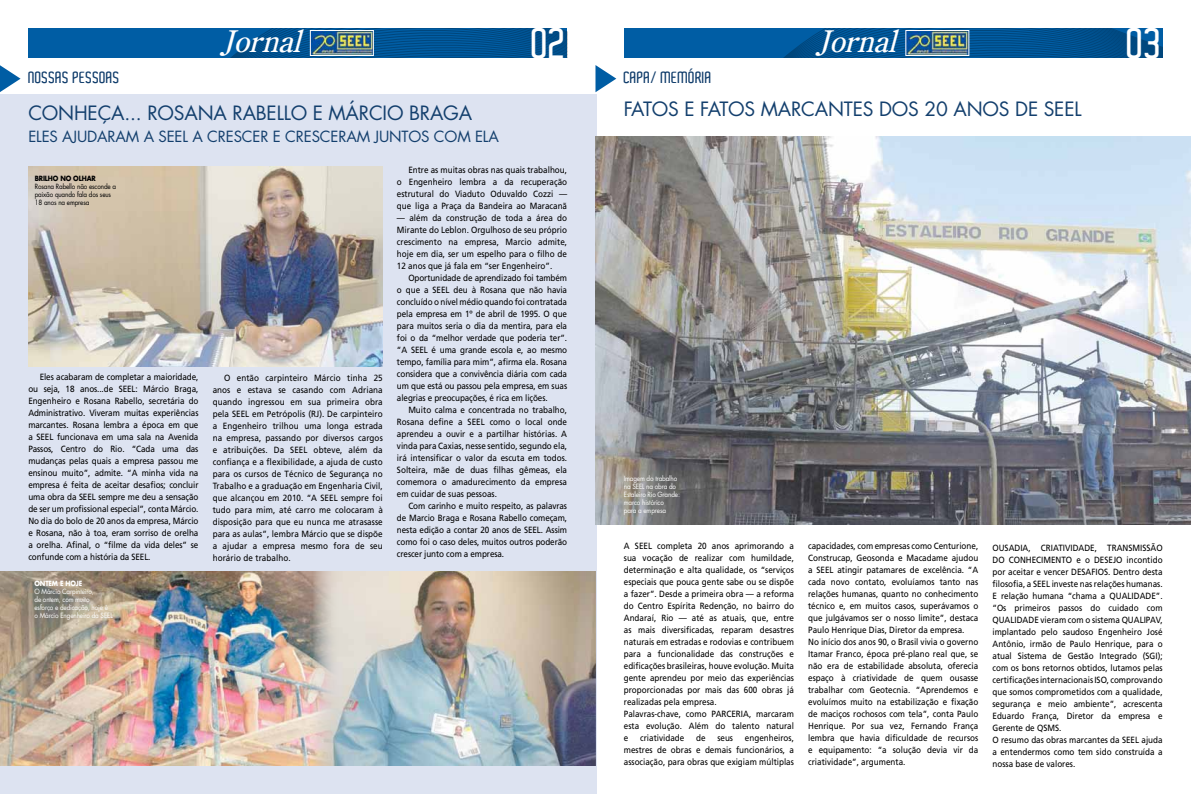
<style>
.page{position:relative;width:1191px;height:794px;background:#fff}
.page>*{position:absolute;margin:0;border:0;box-sizing:border-box;transform-origin:0 0}
.t1{font:600 41.2px "Aldo";color:#fff}
.t2{font:italic 29.6px "Century Old Style";color:#fff}
.t3{font:19.2px "Futura";letter-spacing:-.01em;color:#133f6d}
.t4{font:600 15.7px "Aldo";color:#133f6d}
.t5{font:15px "Futura";letter-spacing:-.01em;color:#133f6d}
.t6{font:9px/12px "Frutiger LT";color:#000;text-align:justify;scale:.9 1}
.t7{font:7px/8px "Futura";letter-spacing:-.02em;color:#fff;scale:.9 1}
.t8{font:7px/8px "Futura";letter-spacing:-.02em;color:#000;scale:.9 1}
.t9{font:700 7px "Futura";color:#000;scale:.9 1}
.t10{font:700 7px "Futura";color:#fff;scale:.9 1}
</style>
<div class="page">
<div style="left:0;top:94px;width:596px;height:700px;background:#dde3f1"></div>
<svg style="left:624px;top:28px;width:538px;height:29px;background:#005597"></svg>
<svg style="left:28px;top:28px;width:539px;height:29px;background:#005799"></svg>
<svg style="left:0;top:65px;width:21px;height:27px"></svg>
<svg style="left:595px;top:65px;width:21px;height:27px"></svg>
<img style="left:28px;top:167px;width:355px;height:199px">
<img style="left:340px;top:571px;width:255px;height:194px">
<img style="left:595px;top:136px;width:596px;height:388px">
<img style="left:312px;top:32px;width:59px;height:22px">
<div style="left:310px;top:30px;width:63px;height:26px;border:1px solid #fff"></div>
<img style="left:907px;top:32px;width:60px;height:22px">
<div style="left:905px;top:30px;width:64px;height:26px;border:1px solid #fff"></div>
<img style="left:0;top:571px;width:340px;height:194px">
<h1 class="t1" style="left:532px;top:20px;width:37px">02</h1>
<h1 class="t1" style="left:1127px;top:20px;width:37px">03</h1>
<h2 class="t2" style="left:222px;top:22px;width:79px">Jornal</h2>
<h2 class="t2" style="left:817px;top:22px;width:79px">Jornal</h2>
<h3 class="t4" style="left:28px;top:69px;width:15px">NOSSAS</h3>
<h3 class="t4" style="left:73px;top:69px;width:8px">PESSOAS</h3>
<h3 class="t4" style="left:624px;top:69px;width:90px">CAPA/ MEMÓRIA</h3>
<h3 class="t3" style="left:28px;top:100px;width:144px">CONH EÇA... Rosa</h3>
<h3 class="t3" style="left:198px;top:100px;width:80px">na Rabello</h3>
<h3 class="t3" style="left:313px;top:100px;width:58px">e Márcio</h3>
<h3 class="t3" style="left:409px;top:100px;width:62px">Braga</h3>
<h3 class="t5" style="left:28px;top:127px;width:16px">Eles</h3>
<h3 class="t5" style="left:62px;top:127px;width:47px">aju daram</h3>
<h3 class="t5" style="left:144px;top:127px;width:74px">a SEEL a crescer</h3>
<h3 class="t5" style="left:273px;top:127px;width:23px">e cresceram</h3>
<h3 class="t5" style="left:374px;top:127px;width:73px">ju ntos com</h3>
<h3 class="t5" style="left:475px;top:127px;width:9px">ela</h3>
<p class="t9" style="left:35px;top:173px;width:64px">BRILHONO OLHAR</p>
<p class="t8" style="left:35px;top:182px;width:92px">Rosana Rabello não esconde a paixão quando fala dos seus<br>18 anos na empresa</p>
<p class="t6" style="left:28px;top:371px;width:190px;text-indent:11px">Eles acabaram de completar a maioridade, ou seja, 18 anos...de SEEL: Márcio Braga, Engenheiro e Rosana Rabello, secretária do Administrativo. Viveram muitas experiências marcantes. Rosana lembra a época em que a SEEL funcionava em uma sala na Avenida Passos, Centro do Rio. “Cada uma das mudanças pelas quais a empresa passou me ensinou muito”, admite. “A minha vida na empresa é feita de aceitar desafios; concluir uma obra da SEEL sempre me deu a sensação de ser um profissional especial”, conta Márcio.<br>No dia do bolo de 20 anos da empresa, Márcio e Rosana, não à toa, eram sorriso de orelha a orelha. Afinal, o “filme da vida deles” se confunde com a história da SEEL.</p>
<p class="t10" style="left:34px;top:578px;width:12px">ONTEM</p>
<p class="t10" style="left:60px;top:578px;width:25px">E HOJE</p>
<p class="t7" style="left:34px;top:587px;width:89px">O Márcio Carpinteiro,<br>de ontem, com muito<br>esforço e dedicação, hoje é o Márcio Engenheiro da SEEL</p>
<p class="t6" style="left:213px;top:372px;width:191px;text-indent:11px">O então carpinteiro Márcio tinha 25 anos e estava se casando com Adriana quando ingressou em sua primeira obra pela SEEL em Petrópolis (RJ). De carpinteiro a Engenheiro trilhou uma longa estrada na empresa, passando por diversos cargos e atribuições. Da SEEL obteve, além da confiança e a flexibilidade, a ajuda de custo para os cursos de Técnico de Segurança no Trabalho e a graduação em Engenharia Civil, que alcançou em 2010. “A SEEL sempre foi tudo para mim, até carro me colocaram à disposição para que eu nunca me atrasasse para as aulas”, lembra Márcio que se dispõe a ajudar a empresa mesmo fora de seu horário de trabalho.</p>
<p class="t6" style="left:397px;top:164px;width:190px;text-indent:11px">Entre as muitas obras nas quais trabalhou, o Engenheiro lembra a da recuperação estrutural do Viaduto Oduvaldo Cozzi — que liga a Praça da Bandeira ao Maracanã</p>
<p class="t6" style="left:397px;top:212px;width:190px">— além da construção de toda a área do Mirante do Leblon. Orgulhoso de seu próprio crescimento na empresa, Marcio admite, hoje em dia, ser um espelho para o filho de 12 anos que já fala em “ser Engenheiro”.</p>
<p class="t6" style="left:397px;top:272px;width:191px;text-indent:11px">Oportunidade de aprendizado foi também o que a SEEL deu à Rosana que não havia concluído o nível médio quando foi contratada pela empresa em 1º de abril de 1995. O que para muitos seria o dia da mentira, para ela foi o da “melhor verdade que poderia ter”. “A SEEL é uma grande escola e, ao mesmo tempo, família para mim”, afirma ela. Rosana considera que a convivência diária com cada um que está ou passou pela empresa, em suas alegrias e preocupações, é rica em lições.</p>
<p class="t6" style="left:397px;top:404px;width:191px;text-indent:11px">Muito calma e concentrada no trabalho, Rosana define a SEEL como o local onde aprendeu a ouvir e a partilhar histórias. A vinda para Caxias, nesse sentido, segundo ela, irá intensificar o valor da escuta em todos.<br>Solteira, mãe de duas filhas gêmeas, ela comemora o amadurecimento da empresa em cuidar de suas pessoas.</p>
<p class="t6" style="left:397px;top:500px;width:190px;text-indent:11px">Com carinho e muito respeito, as palavras de Marcio Braga e Rosana Rabello começam, nesta edição a contar 20 anos de SEEL. Assim como foi o caso deles, muitos outros poderão crescer junto com a empresa.</p>
<h3 class="t3" style="left:624px;top:96px;width:459px">Fatos e Fatos MARCANTES dos 20 AN OS de SEEL</h3>
<p class="t7" style="left:624px;top:474px;width:64px">Imagem do trabalho na SEEL na obra do<br>Estaleiro Rio Grande: marco histórico<br>para a empresa</p>
<p class="t6" style="left:624px;top:540px;width:190px;text-align:left">A SEEL completa 20 anos aprimorando a sua vocação de realizar com humildade, determinação e alta qualidade, os “serviços especiais que pouca gente sabe ou se dispõe a fazer”. Desde a primeira obra — a reforma do Centro Espírita Redenção, no bairro do Andaraí, Rio — até as atuais, que, entre as mais diversificadas, reparam desastres naturais em estradas e rodovias e contribuem para a funcionalidade das construções e edificações brasileiras, houve evolução. Muita gente aprendeu por meio das experiências proporcionadas por mais das 600 obras já realizadas pela empresa.<br>Palavras-chave, como PARCERIA, marcaram esta evolução. Além do talento natural e</p>
<p class="t6" style="left:624px;top:732px;width:190px;text-indent:121px">engenheiros, mestres de obras e demais funcionários, a associação, para obras que exigiam múltiplas</p>
<p class="t6" style="left:640px;top:732px;width:51px">criatividade</p>
<p class="t6" style="left:696px;top:732px;width:12px">de</p>
<p class="t6" style="left:717px;top:732px;width:19px">seus</p>
<p class="t6" style="left:808px;top:540px;width:190px;text-align:left">capacidades, com empresas como Centurione, Construcap, Geosonda e Macadame ajudou a SEEL atingir patamares de excelência. “A cada novo contato, evoluíamos tanto nas relações humanas, quanto no conhecimento técnico e, em muitos casos, superávamos o que julgávamos ser o nosso limite”, destaca Paulo Henrique Dias, Diretor da empresa.<br>No início dos anos 90, o Brasil vivia o governo Itamar Franco, época pré-plano real que, se não era de estabilidade absoluta, oferecia espaço à criatividade de quem ousasse trabalhar com Geotecnia. “Aprendemos e evoluímos muito na estabilização e fixação de maciços rochosos com tela”, conta Paulo Henrique. Por sua vez, Fernando França lembra que havia dificuldade de recursos e equipamento: “a solução devia vir da criatividade”, argumenta.</p>
<p class="t6" style="left:992px;top:541px;width:191px;text-align:left">OUSADIA, CRIATIVIDADE, TRANSMISSÃO DO CONHECIMENTO e o DESEJO incontido por aceitar e vencer DESAFIOS. Dentro desta filosofia, a SEEL investe nas relações humanas.<br>E relação humana “chama a QUALIDADE”. “Os primeiros passos do cuidado com QUALIDADE vieram com o sistema QUALIPAV, implantado pelo saudoso Engenheiro José Antônio, irmão de Paulo Henrique, para o atual Sistema de Gestão Integrado (SGI); com os bons retornos obtidos, lutamos pelas certificações internacionais ISO, comprovando que somos comprometidos com a qualidade, segurança e meio ambiente”, acrescenta Eduardo França, Diretor da empresa e Gerente de QSMS.<br>O resumo das obras marcantes da SEEL ajuda a entendermos como tem sido construída a nossa base de valores.</p>
</div>
